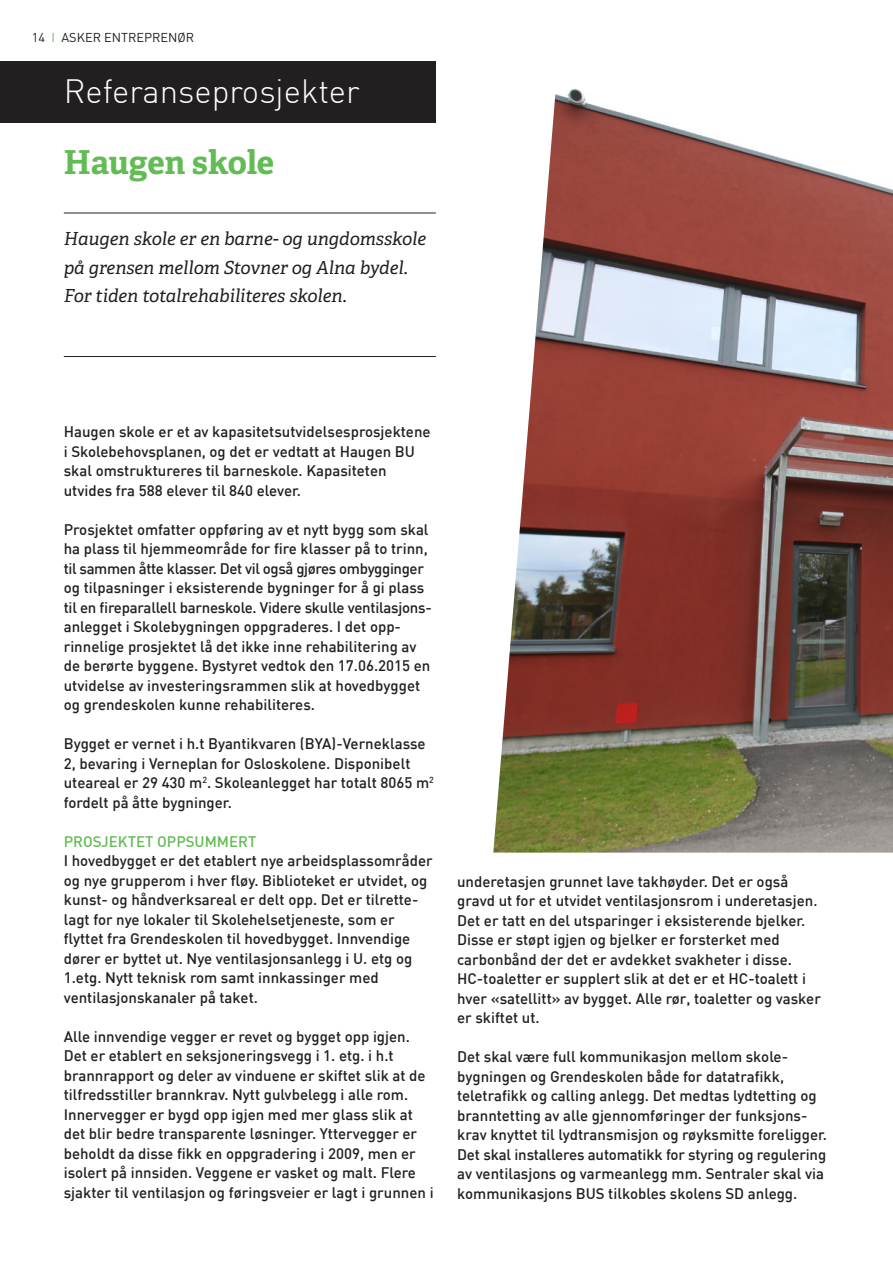
<style>
.page{position:relative;width:893px;height:1263px;background:#fff}
.page>*{position:absolute;margin:0;border:0;box-sizing:border-box;transform-origin:0 0}
.t1{font:300 33px "DIN";color:#fff}
.t2{font:700 33px "Adelle PE";letter-spacing:-.005em;color:#62bc54}
.t3{font:italic 18px/28.5px "Adelle PE";color:#231f20}
.t4{font:500 15px/19.5px "DIN";color:#231f20}
.t5{font:500 15px "DIN";color:#62bc54}
.t6{font:12.75px "DIN";color:#231f20}
.s1{color:#62bc54}
</style>
<div class="page">
<img style="left:493px;top:89px;width:400px;height:764px">
<hr style="left:64px;top:213px;width:372px;height:1px;background:#231f20">
<hr style="left:64px;top:356px;width:372px;height:1px;background:#231f20">
<div style="left:0;top:62px;width:436px;height:61px;background:#231f20"></div>
<p class="t6" style="left:32px;top:30px;width:164px">14 <span class="s1">I</span> ASKER ENTREPRENØR</p>
<p class="t1" style="left:64px;top:71px;width:297px">Referanseprosjekter</p>
<p class="t2" style="left:64px;top:138px;width:212px">Haugen skole</p>
<p class="t3" style="left:64px;top:224px;width:364px">Haugen skole er en barne- og ungdomsskole på grensen mellom Stovner og Alna bydel.</p>
<p class="t3" style="left:64px;top:281px;width:285px">For tiden totalrehabiliteres skolen.</p>
<p class="t4" style="left:64px;top:421px;width:368px">Haugen skole er et av kapasitetsutvidelsesprosjektene i Skolebehovsplanen, og det er vedtatt at Haugen BU skal omstruktureres til barneskole. Kapasiteten utvides fra 588 elever til 840 elever.</p>
<p class="t4" style="left:64px;top:519px;width:370px">Prosjektet omfatter oppføring av et nytt bygg som skal ha plass til hjemmeområde for fire klasser på to trinn, til sammen åtte klasser. Det vil også gjøres ombygginger og tilpasninger i eksisterende bygninger for å gi plass til en fireparallell barneskole. Videre skulle ventilasjons-</p>
<p class="t4" style="left:64px;top:616px;width:368px">anlegget i Skolebygningen oppgraderes. I det opp&shy;rinnelige prosjektet lå det ikke inne rehabilitering av de berørte byggene. Bystyret vedtok den 17.06.2015 en utvidelse av investeringsrammen slik at hovedbygget og grendeskolen kunne rehabiliteres.</p>
<p class="t4" style="left:64px;top:733px;width:372px">Bygget er vernet i h.t Byantikvaren (BYA)-Verneklasse 2, bevaring i Verneplan for Osloskolene. Disponibelt uteareal er 29 430 m<sup>2</sup>. Skoleanlegget har totalt 8065 m<sup>2 </sup>fordelt på åtte bygninger.</p>
<p class="t5" style="left:64px;top:832px;width:194px">PROSJEKTET OPPSUMMERT</p>
<p class="t4" style="left:64px;top:850px;width:370px">I hovedbygget er det etablert nye arbeidsplassområder og nye grupperom i hver fløy. Biblioteket er utvidet, og kunst- og håndverksareal er delt opp. Det er tilrette&shy;lagt for nye lokaler til Skolehelsetjeneste, som er flyttet fra Grendeskolen til hovedbygget. Innvendige dører er byttet ut. Nye ventilasjonsanlegg i U. etg og 1.etg. Nytt teknisk rom samt innkassinger med ventilasjonskanaler på taket.</p>
<p class="t4" style="left:64px;top:1026px;width:371px">Alle innvendige vegger er revet og bygget opp igjen.<br>Det er etablert en seksjoneringsvegg i 1. etg. i h.t brannrapport og deler av vinduene er skiftet slik at de tilfredsstiller brannkrav. Nytt gulvbelegg i alle rom.<br>Innervegger er bygd opp igjen med mer glass slik at det blir bedre transparente løsninger. Yttervegger er beholdt da disse fikk en oppgradering i 2009, men er isolert på innsiden. Veggene er vasket og malt. Flere sjakter til ventilasjon og føringsveier er lagt i grunnen i</p>
<p class="t4" style="left:457px;top:871px;width:362px">underetasjen grunnet lave takhøyder. Det er også gravd ut for et utvidet ventilasjonsrom i underetasjen.</p>
<p class="t4" style="left:457px;top:910px;width:350px">Det er tatt en del utsparinger i eksisterende bjelker.<br>Disse er støpt igjen og bjelker er forsterket med carbonbånd der det er avdekket svakheter i disse.</p>
<p class="t4" style="left:457px;top:968px;width:365px">HC-toaletter er supplert slik at det er et HC-toalett i hver «satellitt» av bygget. Alle rør, toaletter og vasker er skiftet ut.</p>
<p class="t4" style="left:457px;top:1046px;width:371px">Det skal være full kommunikasjon mellom skole&shy;bygningen og Grendeskolen både for datatrafikk, teletrafikk og calling anlegg. Det medtas lydtetting og branntetting av alle gjennomføringer der funksjons&shy;krav knyttet til lydtransmisjon og røyksmitte foreligger.<br>Det skal installeres automatikk for styring og regulering av ventilasjons og varmeanlegg mm. Sentraler skal via kommunikasjons BUS tilkobles skolens SD anlegg.</p>
</div>
